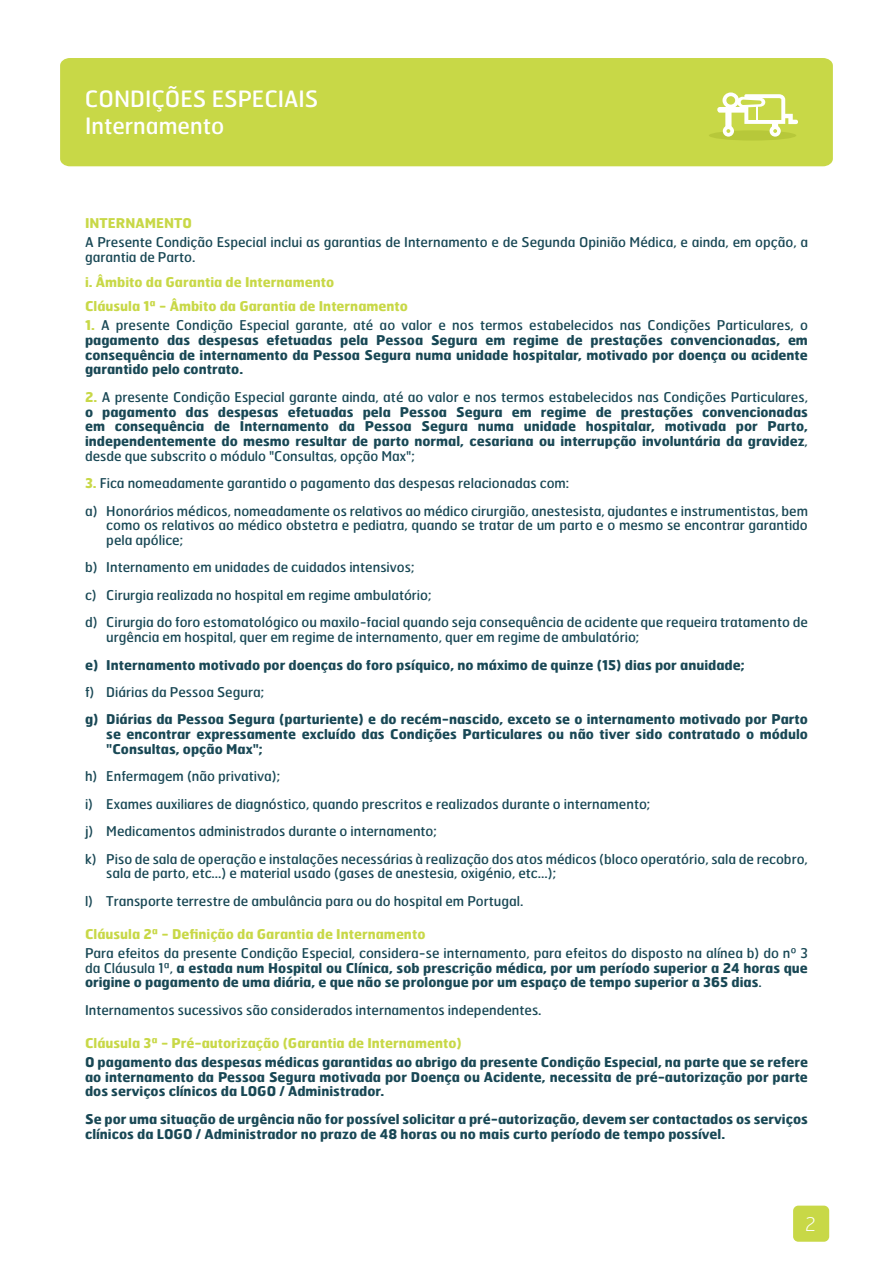
<style>
.page{position:relative;width:893px;height:1263px;background:#fff}
.page>*{position:absolute;margin:0;border:0;box-sizing:border-box;transform-origin:0 0}
.t1{font:22.5px/27px "Hermes";color:#fff}
.t2{font:100 18.75px "Hermes";color:#fff}
.t3{font:700 13.5px/14.7px "Hermes";color:#194855;text-align:justify}
.t4{font:13.5px/27.5px "Hermes";color:#194855}
.t5{font:700 13.5px/24.8px "Hermes";color:#c8d847}
.s1{color:#c8d847}
.s2{font-weight:400}
.s3{font-weight:700;color:#c8d847}
</style>
<div class="page">
<div style="left:793px;top:1205px;width:36px;height:37px;background:#c8d847;border-radius:5px"></div>
<div style="left:60px;top:58px;width:773px;height:108px;background:#c8d847"></div>
<div style="left:709px;top:130px;width:87px;height:11px;background:#b7c83a;border-radius:50%"></div>
<svg style="left:723px;top:125px;width:11px;height:12px"></svg>
<div style="left:770px;top:125px;width:11px;height:12px;background:#fff;border-radius:50%"></div>
<svg style="left:716px;top:92px;width:83px;height:41px"></svg>
<h1 class="t1" style="left:85px;top:85px;width:235px">CONDIÇÕES ESPECIAIS<br>Internamento</h1>
<p class="t5" style="left:85px;top:210px;width:108px">INTERNAMENTO</p>
<p class="t4" style="left:85px;top:234px;width:724px;line-height:14.7px">A Presente Condição Especial inclui as garantias de Internamento e de Segunda Opinião Médica, e ainda, em opção, a garantia de Parto.</p>
<p class="t5" style="left:85px;top:269px;width:324px">i. Âmbito da Garantia de Internamento<br>Cláusula 1ª - Âmbito da Garantia de Internamento</p>
<p class="t3" style="left:85px;top:317px;width:724px"><span class="s1">1.</span> <span class="s2">A presente Condição Especial garante, até ao valor e nos termos estabelecidos nas Condições Particulares, o </span>pagamento das despesas efetuadas pela Pessoa Segura em regime de prestações convencionadas, em consequência de internamento da Pessoa Segura numa unidade hospitalar, motivado por doença ou acidente garantido pelo contrato.</p>
<p class="t3" style="left:85px;top:389px;width:724px"><span class="s1">2.</span> <span class="s2">A presente Condição Especial garante ainda, até ao valor e nos termos estabelecidos nas Condições Particulares, </span>o pagamento das despesas efetuadas pela Pessoa Segura em regime de prestações convencionadas em consequência de Internamento da Pessoa Segura numa unidade hospitalar, motivada por Parto, independentemente do mesmo resultar de parto normal, cesariana ou interrupção involuntária da gravidez<span class="s2">, desde que subscrito o módulo "Consultas, opção Max";</span></p>
<p class="t4" style="left:85px;top:469px;width:724px"><span class="s3">3.</span> Fica nomeadamente garantido o pagamento das despesas relacionadas com:<br>a) Honorários médicos, nomeadamente os relativos ao médico cirurgião, anestesista, ajudantes e instrumentistas, bem</p>
<p class="t4" style="left:106px;top:518px;width:703px;line-height:14.7px">como os relativos ao médico obstetra e pediatra, quando se tratar de um parto e o mesmo se encontrar garantido pela apólice;</p>
<p class="t4" style="left:85px;top:553px;width:724px">b) Internamento em unidades de cuidados intensivos;<br>c) Cirurgia realizada no hospital em regime ambulatório;<br>d) Cirurgia do foro estomatológico ou maxilo-facial quando seja consequência de acidente que requeira tratamento de</p>
<p class="t4" style="left:106px;top:623px;width:534px">urgência em hospital, quer em regime de internamento, quer em regime de ambulatório;</p>
<p class="t3" style="left:85px;top:657px;width:661px">e) Internamento motivado por doenças do foro psíquico, no máximo de quinze (15) dias por anuidade;</p>
<p class="t4" style="left:85px;top:678px;width:180px">f) Diárias da Pessoa Segura;</p>
<p class="t3" style="left:106px;top:712px;width:703px;text-indent:-21px">g) Diárias da Pessoa Segura (parturiente) e do recém-nascido, exceto se o internamento motivado por Parto se encontrar expressamente excluído das Condições Particulares ou não tiver sido contratado o módulo "Consultas, opção Max";</p>
<p class="t4" style="left:85px;top:762px;width:724px">h) Enfermagem (não privativa);<br>i) Exames auxiliares de diagnóstico, quando prescritos e realizados durante o internamento;<br>j) Medicamentos administrados durante o internamento;<br>k) Piso de sala de operação e instalações necessárias à realização dos atos médicos (bloco operatório, sala de recobro,</p>
<p class="t4" style="left:85px;top:859px;width:472px;text-indent:21px">sala de parto, etc...) e material usado (gases de anestesia, oxigénio, etc...); l) Transporte terrestre de ambulância para ou do hospital em Portugal.</p>
<p class="t5" style="left:85px;top:921px;width:342px">Cláusula 2ª - Definição da Garantia de Internamento</p>
<p class="t3" style="left:85px;top:945px;width:724px"><span class="s2">Para efeitos da presente Condição Especial, considera-se internamento, para efeitos do disposto na alínea b) do nº 3 da Cláusula 1ª,</span> a estada num Hospital ou Clínica, sob prescrição médica, por um período superior a 24 horas que origine o pagamento de uma diária, e que não se prolongue por um espaço de tempo superior a 365 dias<span class="s2">.</span></p>
<p class="t4" style="left:85px;top:996px;width:458px">Internamentos sucessivos são considerados internamentos independentes.</p>
<p class="t5" style="left:85px;top:1030px;width:378px">Cláusula 3ª - Pré-autorização (Garantia de Internamento)</p>
<p class="t3" style="left:85px;top:1054px;width:724px">O pagamento das despesas médicas garantidas ao abrigo da presente Condição Especial, na parte que se refere ao internamento da Pessoa Segura motivada por Doença ou Acidente, necessita de pré-autorização por parte dos serviços clínicos da LOGO / Administrador.</p>
<p class="t3" style="left:85px;top:1111px;width:724px">Se por uma situação de urgência não for possível solicitar a pré-autorização, devem ser contactados os serviços clínicos da LOGO / Administrador no prazo de 48 horas ou no mais curto período de tempo possível.</p>
<h2 class="t2" style="left:805px;top:1212px;width:12px">2</h2>
</div>
